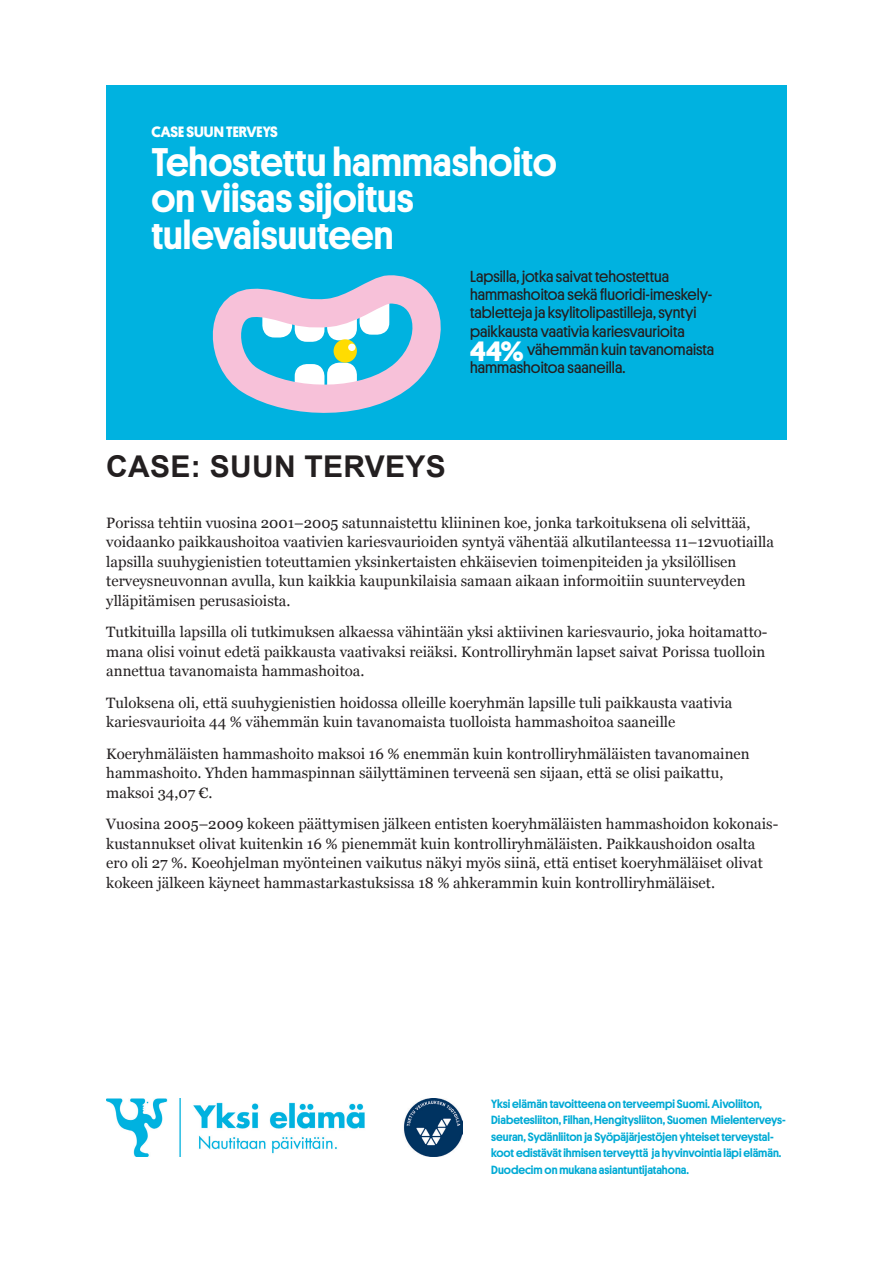
<style>
.page{position:relative;width:893px;height:1263px;background:#fff}
.page>*{position:absolute;margin:0;border:0;box-sizing:border-box;transform-origin:0 0}
.t1{font:500 40.35px/36.3px "Platform";color:#fff}
.t2{font:700 30px "Arial";letter-spacing:.01em;color:#231f20}
.t3{font:16.2px/18.1px "Platform";color:#231f20}
.t4{font:700 15.15px "Platform";color:#fff}
.t5{font:15px/19.5px "Georgia";color:#231f20}
.t6{font:500 12px/16.5px "Platform";color:#00aad5}
.s1{font-weight:700;font-size:28.2px;color:#fff}
</style>
<div class="page">
<img style="left:106px;top:1098px;width:356px;height:59px">
<div style="left:106px;top:85px;width:681px;height:354px;background:#00b2e0"></div>
<svg style="left:218px;top:275px;width:223px;height:138px"></svg>
<div style="left:334px;top:339px;width:23px;height:24px;background:#ffdc01;border-radius:50%"></div>
<div style="left:348px;top:344px;width:7px;height:7px;background:#fff;border-radius:50%"></div>
<p class="t4" style="left:151px;top:120px;width:128px">CASE SUUN TERVEYS</p>
<h1 class="t1" style="left:151px;top:142px;width:407px">Tehostettu hammashoito on viisas sijoitus tulevaisuuteen</h1>
<p class="t3" style="left:470px;top:266px;width:246px">Lapsilla, jotka saivat tehostettua hammashoitoa sekä fluoridi-imeskely&shy;tabletteja ja ksylitolipastilleja, syntyi paikkausta vaativia kariesvaurioita <span class="s1">44%</span> vähemmän kuin tavanomaista hammashoitoa saaneilla.</p>
<h2 class="t2" style="left:106px;top:447px;width:341px">CASE: SUUN TERVEYS</h2>
<p class="t5" style="left:106px;top:512px;width:669px">Porissa tehtiin vuosina 2001–2005 satunnaistettu kliininen koe, jonka tarkoituksena oli selvittää, voidaanko paikkaushoitoa vaativien kariesvaurioiden syntyä vähentää alkutilanteessa 11–12vuotiailla lapsilla suuhygienistien toteuttamien yksinkertaisten ehkäisevien toimenpiteiden ja yksilöllisen terveysneuvonnan avulla, kun kaikkia kaupunkilaisia samaan aikaan informoitiin suunterveyden ylläpitämisen perusasioista.</p>
<p class="t5" style="left:106px;top:622px;width:663px">Tutkituilla lapsilla oli tutkimuksen alkaessa vähintään yksi aktiivinen kariesvaurio, joka hoitamatto&shy;mana olisi voinut edetä paikkausta vaativaksi reiäksi. Kontrolliryhmän lapset saivat Porissa tuolloin annettua tavanomaista hammashoitoa.</p>
<p class="t5" style="left:106px;top:692px;width:628px">Tuloksena oli, että suuhygienistien hoidossa olleille koeryhmän lapsille tuli paikkausta vaativia kariesvaurioita 44 % vähemmän kuin tavanomaista tuolloista hammashoitoa saaneille</p>
<p class="t5" style="left:106px;top:743px;width:645px">Koeryhmäläisten hammashoito maksoi 16 % enemmän kuin kontrolliryhmäläisten tavanomainen hammashoito. Yhden hammaspinnan säilyttäminen terveenä sen sijaan, että se olisi paikattu, maksoi 34,07 €.</p>
<p class="t5" style="left:106px;top:814px;width:673px">Vuosina 2005–2009 kokeen päättymisen jälkeen entisten koeryhmäläisten hammashoidon kokonais&shy;kustannukset olivat kuitenkin 16 % pienemmät kuin kontrolliryhmäläisten. Paikkaushoidon osalta ero oli 27 %. Koeohjelman myönteinen vaikutus näkyi myös siinä, että entiset koeryhmäläiset olivat kokeen jälkeen käyneet hammastarkastuksissa 18 % ahkerammin kuin kontrolliryhmäläiset.</p>
<p class="t6" style="left:491px;top:1095px;width:296px">Yksi elämän tavoitteena on terveempi Suomi. Aivoliiton, Diabetesliiton, Filhan, Hengitysliiton, Suomen Mielenterveys&shy;seuran, Sydänliiton ja Syöpäjärjestöjen yhteiset terveystal&shy;koot edistävät ihmisen terveyttä ja hyvinvointia läpi elämän.<br>Duodecim on mukana asiantuntijatahona.</p>
</div>
